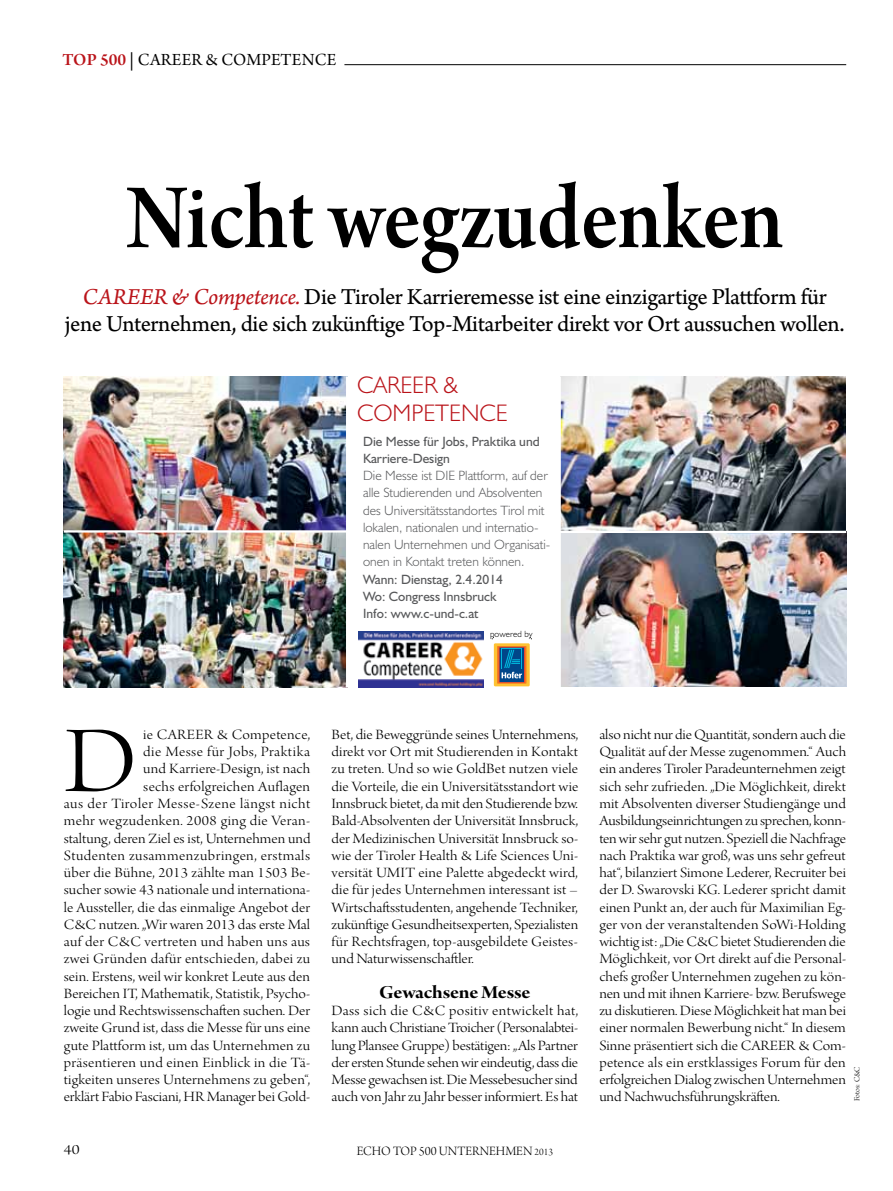
<style>
.page{position:relative;width:893px;height:1191px;background:#fff}
.page>*{position:absolute;margin:0;border:0;box-sizing:border-box;transform-origin:0 0}
.t1{font:99px "Arno Pro Light Display";color:#000;scale:1.1 1}
.t2{font:97.5px "Arno Pro Smbd Subhead";letter-spacing:-.005em;color:#000;scale:.9 1}
.t3{font:24px/27px "Arno Pro Sm Text";letter-spacing:-.015em;color:#000;text-align:center}
.t4{font:300 24px/28.5px "Humanist 521 BT";color:#ba141a}
.t5{font:19.5px "Arno Pro Bold Display";letter-spacing:-.01em;color:#000;scale:1.1 1}
.t6{font:18px "Arno Pro Subhead";letter-spacing:.01em;color:#000}
.t7{font:15px/17.2px "Arno Pro Light Display";letter-spacing:.005em;color:#000;text-align:justify;scale:1.1 1}
.t8{font:15px "Arno Pro Light Display";letter-spacing:.005em;color:#000;scale:1.2 1}
.t9{font:300 13.5px/17.2px "Humanist 521 BT";color:#58595b}
.t10{font:13.5px/17.2px "Humanist 521 BT";color:#58595b}
.t11{font:13.5px "Arno Pro Light Display";color:#000}
.t12{font:300 9px "Humanist 521 BT";color:#000}
.t13{font:8.25px "Arno Pro Light Display";letter-spacing:-.01em;color:#000}
.s1{font-family:"Arno Pro Smbd Subhead";color:#ba141a}
.s2{font-family:"Arno Pro"}
.s3{font-family:"Arno Pro Italic Sm Text";color:#ba141a}
.s4{font-size:10.5px}
</style>
<div class="page">
<img style="left:561px;top:376px;width:285px;height:310px">
<img style="left:359px;top:632px;width:124px;height:55px">
<svg style="left:494px;top:643px;width:36px;height:43px"></svg>
<div style="left:497px;top:646px;width:29px;height:37px;background:#f26824"></div>
<svg style="left:499px;top:647px;width:26px;height:35px"></svg>
<div style="left:500px;top:647px;width:24px;height:35px;background:linear-gradient(to right,#004689,#004689)"></div>
<div style="left:502px;top:648px;width:20px;height:21px;background:#00b8de"></div>
<svg style="left:502px;top:649px;width:19px;height:1px"></svg>
<svg style="left:502px;top:650px;width:20px;height:28px"></svg>
<img style="left:64px;top:376px;width:282px;height:311px">
<hr style="left:64px;top:530px;width:283px;height:2px;background:#fff">
<hr style="left:560px;top:531px;width:286px;height:2px;background:#fff">
<hr style="left:344px;top:64px;width:502px;height:1px;background:#000">
<p class="t6" style="left:62px;top:49px;width:275px"><span class="s1">Top 500</span> <span class="s2">|</span> career &amp; competence</p>
<h2 class="t2" style="left:126px;top:163px;width:732px">Nicht wegzudenken</h2>
<h3 class="t3" style="left:65px;top:285px;width:781px"><span class="s3">CAREER &amp; Competence.</span> Die Tiroler Karrieremesse ist eine einzigartige Plattform für jene Unternehmen, die sich zukünftige Top-Mitarbeiter direkt vor Ort aussuchen wollen.</h3>
<h3 class="t4" style="left:357px;top:370px;width:152px">Career &amp;<br>Competence</h3>
<p class="t10" style="left:363px;top:432px;width:178px">Die Messe für Jobs, Praktika und<br>Karriere-Design</p>
<p class="t9" style="left:363px;top:466px;width:189px">Die Messe ist DIE Plattform, auf der alle Studierenden und Absolventen des Universitätsstandortes Tirol mit lokalen, nationalen und internatio&shy;nalen Unternehmen und Organisati&shy;onen in Kontakt treten können.</p>
<p class="t10" style="left:363px;top:570px;width:141px">Wann: Dienstag, 2.4.2014<br>Wo: Congress Innsbruck<br>Info: www.c-und-c.at</p>
<p class="t12" style="left:490px;top:628px;width:44px">powered by</p>
<p class="t7" style="left:64px;top:727px;width:226px;text-align:right">ie CAREER &amp; Competence,<br>die Messe für Jobs, Praktika<br>und Karriere-Design, ist nach<br>sechs erfolgreichen Auflagen<br>aus der Tiroler Messe-Szene längst nicht mehr wegzudenken. 2008 ging die Veran&shy;staltung, deren Ziel es ist, Unternehmen und Studenten zusammenzubringen, erstmals über die Bühne, 2013 zählte man 1503 Be&shy;sucher sowie 43 nationale und internationa&shy;le Aussteller, die das einmalige Angebot der C&amp;C nutzen. „Wir waren 2013 das erste Mal auf der C&amp;C vertreten und haben uns aus zwei Gründen dafür entschieden, dabei zu sein. Erstens, weil wir konkret Leute aus den Bereichen IT, Mathematik, Statistik, Psycho&shy;logie und Rechtswissenschaften suchen. Der zweite Grund ist, dass die Messe für uns eine gute Plattform ist, um das Unternehmen zu präsentieren und einen Einblick in die Tä&shy;tigkeiten unseres Unternehmens zu geben“, erklärt Fabio Fasciani, HR Manager bei Gold-</p>
<p class="t7" style="left:332px;top:727px;width:226px">Bet, die Beweggründe seines Unternehmens, direkt vor Ort mit Studierenden in Kontakt zu treten. Und so wie GoldBet nutzen viele die Vorteile, die ein Universitätsstandort wie Innsbruck bietet, da mit den Studierende bzw.<br>Bald-Absolventen der Universität Innsbruck, der Medizinischen Universität Innsbruck so&shy;wie der Tiroler Health &amp; Life Sciences Uni&shy;versität UMIT eine Palette abgedeckt wird, die für jedes Unternehmen interessant ist – Wirtschaftsstudenten, angehende Techniker, zukünftige Gesundheitsexperten, Spezialisten für Rechtsfragen, top-ausgebildete Geistes&shy;und Naturwissenschaftler.</p>
<h1 class="t1" style="left:64px;top:707px;width:69px">D</h1>
<h3 class="t5" style="left:379px;top:981px;width:139px">Gewachsene Messe</h3>
<p class="t7" style="left:332px;top:1003px;width:226px">Dass sich die C&amp;C positiv entwickelt hat, kann auch Christiane Troicher (Personalabtei&shy;lung Plansee Gruppe) bestätigen: „Als Partner der ersten Stunde sehen wir eindeutig, dass die Messe gewachsen ist. Die Messebesucher sind auch von Jahr zu Jahr besser informiert. Es hat</p>
<p class="t8" style="left:64px;top:1141px;width:15px">40</p>
<p class="t11" style="left:357px;top:1143px;width:198px">ECHO TOP 500 UNTERNEHMEN <span class="s4">2013</span></p>
<p class="t7" style="left:599px;top:727px;width:226px">also nicht nur die Quantität, sondern auch die Qualität auf der Messe zugenommen.“ Auch ein anderes Tiroler Paradeunternehmen zeigt sich sehr zufrieden. „Die Möglichkeit, direkt mit Absolventen diverser Studiengänge und Ausbildungseinrichtungen zu sprechen, konn&shy;ten wir sehr gut nutzen. Speziell die Nachfrage nach Praktika war groß, was uns sehr gefreut hat“, bilanziert Simone Lederer, Recruiter bei der D. Swarovski KG. Lederer spricht damit einen Punkt an, der auch für Maximilian Eg&shy;ger von der veranstaltenden SoWi-Holding wichtig ist: „Die C&amp;C bietet Studierenden die Möglichkeit, vor Ort direkt auf die Personal&shy;chefs großer Unternehmen zugehen zu kön&shy;nen und mit ihnen Karriere- bzw. Berufswege zu diskutieren. Diese Möglichkeit hat man bei einer normalen Bewerbung nicht.“ In diesem Sinne präsentiert sich die CAREER &amp; Com&shy;petence als ein erstklassiges Forum für den erfolgreichen Dialog zwischen Unternehmen und Nachwuchsführungskräften.</p>
<p class="t13" style="left:852px;top:1101px;width:37px;rotate:-90deg">Fotos: C&amp;C</p>
</div>
